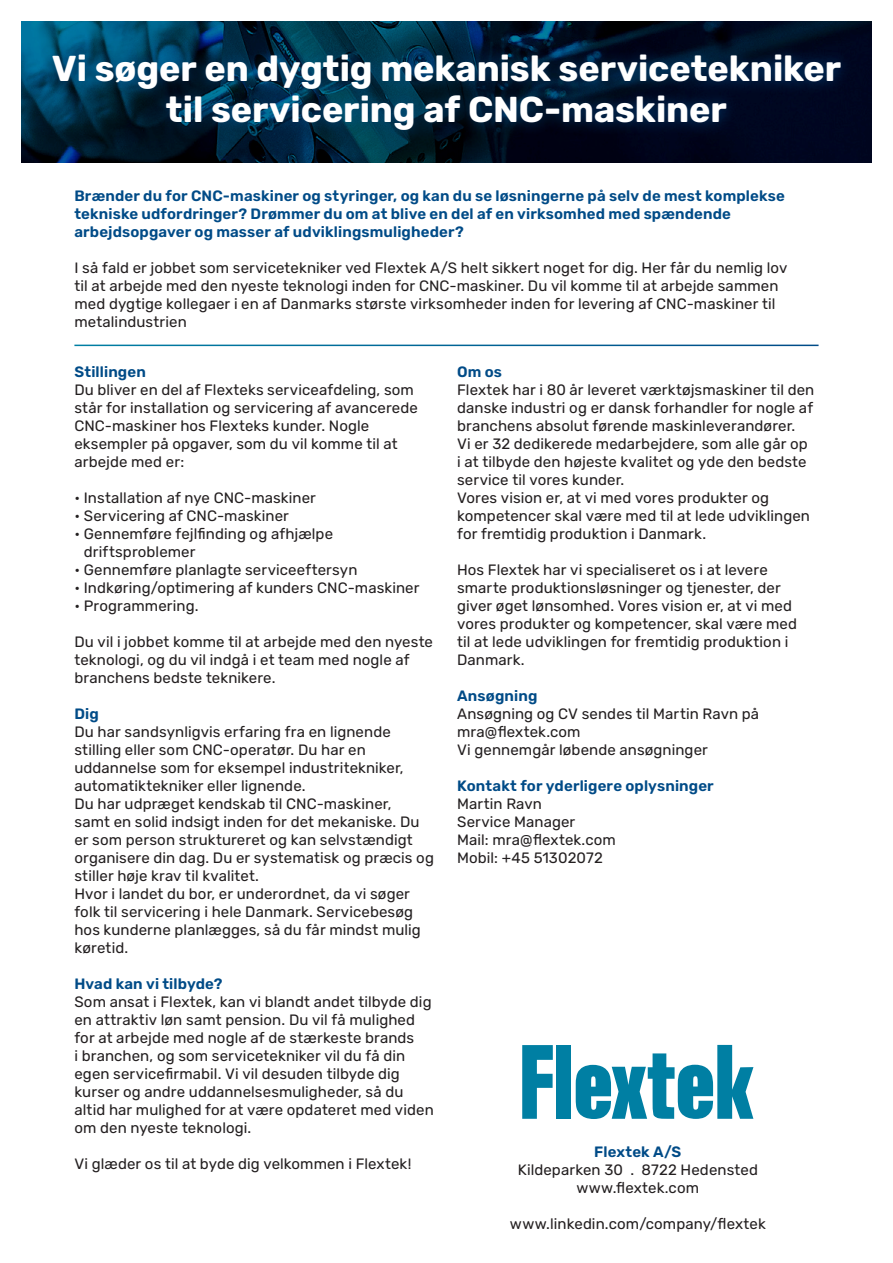
<style>
.page{position:relative;width:893px;height:1263px;background:#fff}
.page>*{position:absolute;margin:0;border:0;box-sizing:border-box;transform-origin:0 0}
.t1{font:700 36px/40.5px "Rubik";letter-spacing:-.005em;color:#fff;text-align:center}
.t2{font:15px/18px "Rubik";letter-spacing:.005em;color:#231f20}
.t3{font:600 15px/18px "Rubik";letter-spacing:.01em;color:#004b87}
</style>
<div class="page">
<svg style="left:21px;top:21px;width:851px;height:142px;background:#001e34"></svg>
<div style="left:40px;top:41px;width:814px;height:102px;background:#004b87;opacity:.75"></div>
<svg style="left:522px;top:1045px;width:31px;height:74px"></svg>
<div style="left:557px;top:1045px;width:14px;height:74px;background:#007fa3"></div>
<svg style="left:576px;top:1045px;width:177px;height:74px"></svg>
<p class="t1" style="left:52px;top:50px;width:791px">Vi søger en dygtig mekanisk servicetekniker til servicering af CNC-maskiner</p>
<p class="t3" style="left:74px;top:188px;width:712px">Brænder du for CNC-maskiner og styringer, og kan du se løsningerne på selv de mest komplekse tekniske udfordringer? Drømmer du om at blive en del af en virksomhed med spændende arbejdsopgaver og masser af udviklingsmuligheder?</p>
<p class="t2" style="left:74px;top:260px;width:714px">I så fald er jobbet som servicetekniker ved Flextek A/S helt sikkert noget for dig. Her får du nemlig lov til at arbejde med den nyeste teknologi inden for CNC-maskiner. Du vil komme til at arbejde sammen med dygtige kollegaer i en af Danmarks største virksomheder inden for levering af CNC-maskiner til metalindustrien</p>
<p class="t3" style="left:74px;top:363px;width:73px">Stillingen</p>
<p class="t2" style="left:74px;top:381px;width:345px">Du bliver en del af Flexteks serviceafdeling, som står for installation og servicering af avancerede CNC-maskiner hos Flexteks kunder. Nogle eksempler på opgaver, som du vil komme til at arbejde med er:</p>
<p class="t2" style="left:74px;top:489px;width:243px">• Installation af nye CNC-maskiner</p>
<p class="t2" style="left:74px;top:507px;width:216px">• Servicering af CNC-maskiner</p>
<p class="t2" style="left:84px;top:525px;width:251px;text-indent:-9px">• Gennemføre fejlfinding og afhjælpe driftsproblemer</p>
<p class="t2" style="left:74px;top:561px;width:285px">• Gennemføre planlagte serviceeftersyn</p>
<p class="t2" style="left:74px;top:579px;width:347px">• Indkøring/optimering af kunders CNC-maskiner</p>
<p class="t2" style="left:74px;top:597px;width:126px">• Programmering.</p>
<p class="t2" style="left:74px;top:633px;width:360px">Du vil i jobbet komme til at arbejde med den nyeste teknologi, og du vil indgå i et team med nogle af branchens bedste teknikere.</p>
<p class="t3" style="left:74px;top:705px;width:26px">Dig</p>
<p class="t2" style="left:74px;top:723px;width:331px">Du har sandsynligvis erfaring fra en lignende stilling eller som CNC-operatør. Du har en uddannelse som for eksempel industritekniker, automatiktekniker eller lignende.</p>
<p class="t2" style="left:74px;top:795px;width:361px">Du har udpræget kendskab til CNC-maskiner,<br>samt en solid indsigt inden for det mekaniske. Du er som person struktureret og kan selvstændigt organisere din dag. Du er systematisk og præcis og stiller høje krav til kvalitet.</p>
<p class="t2" style="left:74px;top:885px;width:348px">Hvor i landet du bor, er underordnet, da vi søger folk til servicering i hele Danmark. Servicebesøg hos kunderne planlægges, så du får mindst mulig køretid.</p>
<p class="t3" style="left:74px;top:975px;width:149px">Hvad kan vi tilbyde?</p>
<p class="t2" style="left:74px;top:993px;width:361px">Som ansat i Flextek, kan vi blandt andet tilbyde dig en attraktiv løn samt pension. Du vil få mulighed for at arbejde med nogle af de stærkeste brands<br>i branchen, og som servicetekniker vil du få din egen servicefirmabil. Vi vil desuden tilbyde dig kurser og andre uddannelsesmuligheder, så du altid har mulighed for at være opdateret med viden om den nyeste teknologi.</p>
<p class="t2" style="left:74px;top:1155px;width:338px">Vi glæder os til at byde dig velkommen i Flextek!</p>
<p class="t3" style="left:457px;top:363px;width:46px">Om os</p>
<p class="t2" style="left:457px;top:381px;width:359px">Flextek har i 80 år leveret værktøjsmaskiner til den danske industri og er dansk forhandler for nogle af branchens absolut førende maskinleverandører.<br>Vi er 32 dedikerede medarbejdere, som alle går op i at tilbyde den højeste kvalitet og yde den bedste service til vores kunder.</p>
<p class="t2" style="left:457px;top:489px;width:354px">Vores vision er, at vi med vores produkter og kompetencer skal være med til at lede udviklingen for fremtidig produktion i Danmark.</p>
<p class="t2" style="left:457px;top:561px;width:341px">Hos Flextek har vi specialiseret os i at levere smarte produktionsløsninger og tjenester, der giver øget lønsomhed. Vores vision er, at vi med vores produkter og kompetencer, skal være med til at lede udviklingen for fremtidig produktion i Danmark.</p>
<p class="t3" style="left:457px;top:687px;width:82px">Ansøgning</p>
<p class="t2" style="left:457px;top:705px;width:304px">Ansøgning og CV sendes til Martin Ravn på mra@flextek.com</p>
<p class="t2" style="left:457px;top:741px;width:252px">Vi gennemgår løbende ansøgninger</p>
<p class="t3" style="left:457px;top:777px;width:258px">Kontakt for yderligere oplysninger</p>
<p class="t2" style="left:457px;top:795px;width:86px">Martin Ravn</p>
<p class="t2" style="left:457px;top:813px;width:120px">Service Manager</p>
<p class="t2" style="left:457px;top:831px;width:160px">Mail: mra@flextek.com</p>
<p class="t2" style="left:457px;top:849px;width:147px">Mobil: +45 51302072</p>
<p class="t3" style="left:594px;top:1143px;width:89px">Flextek A/S</p>
<p class="t2" style="left:518px;top:1161px;width:242px">Kildeparken 30 . 8722 Hedensted</p>
<p class="t2" style="left:576px;top:1179px;width:124px">www.flextek.com</p>
<p class="t2" style="left:510px;top:1215px;width:257px">www.linkedin.com/company/flextek</p>
</div>
